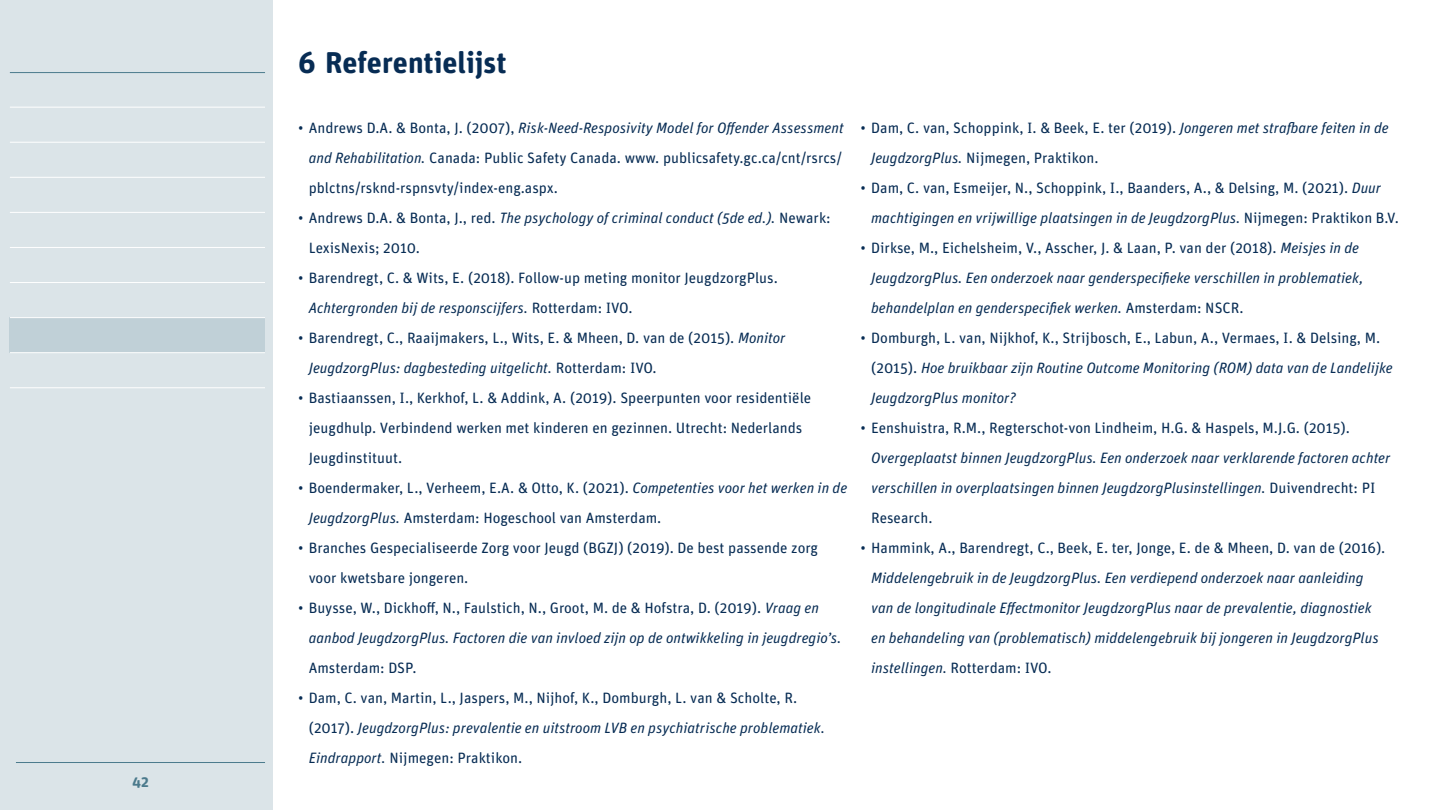
<style>
.page{position:relative;width:1440px;height:810px;background:#fff}
.page>*{position:absolute;margin:0;border:0;box-sizing:border-box;transform-origin:0 0}
.t1{font:700 30px "Unit Rounded Pro";color:#072c54}
.t2{font:15px/30px "Unit Rounded Pro";color:#072c54}
.t3{font:italic 15px/30px "Unit Rounded Pro";color:#072c54}
.t4{font:700 15px "Unit Rounded Pro";color:#4b7a8c}
.s1{font-style:italic}
.s2{font-style:normal}
</style>
<div class="page">
<div style="left:0;top:0;width:273px;height:810px;background:#dbe4e8"></div>
<hr style="left:16px;top:762px;width:249px;height:1px;background:#4b7a8c">
<div style="left:10px;top:318px;width:255px;height:35px;background:#c0d0d7"></div>
<hr style="left:10px;top:72px;width:255px;height:1px;background:#4b7a8c">
<hr style="left:10px;top:107px;width:255px;height:1px;background:#fff">
<hr style="left:10px;top:142px;width:255px;height:1px;background:#fff">
<hr style="left:10px;top:177px;width:255px;height:1px;background:#fff">
<hr style="left:10px;top:212px;width:255px;height:1px;background:#fff">
<hr style="left:10px;top:247px;width:255px;height:1px;background:#fff">
<hr style="left:10px;top:282px;width:255px;height:1px;background:#fff">
<hr style="left:10px;top:317px;width:255px;height:1px;background:#fff">
<hr style="left:10px;top:353px;width:255px;height:1px;background:#fff">
<hr style="left:10px;top:388px;width:255px;height:1px;background:#fff">
<p class="t4" style="left:132px;top:771px;width:18px">42</p>
<h1 class="t1" style="left:298px;top:41px;width:210px">6 Referentielijst</h1>
<p class="t2" style="left:309px;top:112px;width:536px;text-align:justify;text-indent:-11px">• Andrews D.A. &amp; Bonta, J. (2007), <span class="s1">Risk-Need-Resposivity Model for Offender Assessment and Rehabilitation.</span> Canada: Public Safety Canada. www. publicsafety.gc.ca/cnt/rsrcs/ pblctns/rsknd-rspnsvty/index-eng.aspx.</p>
<p class="t2" style="left:309px;top:202px;width:524px;text-indent:-11px">• Andrews D.A. &amp; Bonta, J., red. <span class="s1">The psychology of criminal conduct (5de ed.).</span> Newark:<br>LexisNexis; 2010.</p>
<p class="t2" style="left:309px;top:262px;width:471px;text-indent:-11px">• Barendregt, C. &amp; Wits, E. (2018). Follow-up meting monitor JeugdzorgPlus.<br><span class="s1">Achtergronden bij de responscijfers.</span> Rotterdam: IVO.</p>
<p class="t2" style="left:309px;top:322px;width:478px;text-indent:-11px">• Barendregt, C., Raaijmakers, L., Wits, E. &amp; Mheen, D. van de (2015). <span class="s1">Monitor<br>JeugdzorgPlus: dagbesteding uitgelicht.</span> Rotterdam: IVO.</p>
<p class="t2" style="left:309px;top:382px;width:504px;text-indent:-11px">• Bastiaanssen, I., Kerkhof, L. &amp; Addink, A. (2019). Speerpunten voor residentiële jeugdhulp. Verbindend werken met kinderen en gezinnen. Utrecht: Nederlands<br>Jeugdinstituut.</p>
<p class="t2" style="left:309px;top:472px;width:540px;text-indent:-11px">• Boendermaker, L., Verheem, E.A. &amp; Otto, K. (2021). <span class="s1">Competenties voor het werken in de<br>JeugdzorgPlus.</span> Amsterdam: Hogeschool van Amsterdam.</p>
<p class="t2" style="left:309px;top:532px;width:511px;text-indent:-11px">• Branches Gespecialiseerde Zorg voor Jeugd (BGZJ) (2019). De best passende zorg voor kwetsbare jongeren.</p>
<p class="t3" style="left:309px;top:592px;width:534px;text-indent:-11px"><span class="s2">• Buysse, W., Dickhoff, N., Faulstich, N., Groot, M. de &amp; Hofstra, D. (2019).</span> Vraag en aanbod JeugdzorgPlus. Factoren die van invloed zijn op de ontwikkeling in jeugdregio’s.</p>
<p class="t2" style="left:309px;top:652px;width:109px">Amsterdam: DSP.</p>
<p class="t2" style="left:309px;top:682px;width:518px;text-indent:-11px">• Dam, C. van, Martin, L., Jaspers, M., Nijhof, K., Domburgh, L. van &amp; Scholte, R. (2017). <span class="s1">JeugdzorgPlus: prevalentie en uitstroom LVB en psychiatrische problematiek.<br>Eindrapport.</span> Nijmegen: Praktikon.</p>
<p class="t2" style="left:871px;top:112px;width:519px;text-indent:-11px">• Dam, C. van, Schoppink, I. &amp; Beek, E. ter (2019). <span class="s1">Jongeren met strafbare feiten in de<br>JeugdzorgPlus.</span> Nijmegen, Praktikon.</p>
<p class="t2" style="left:871px;top:172px;width:529px;text-indent:-11px">• Dam, C. van, Esmeijer, N., Schoppink, I., Baanders, A., &amp; Delsing, M. (2021). <span class="s1">Duur machtigingen en vrijwillige plaatsingen in de JeugdzorgPlus.</span> Nijmegen: Praktikon B.V.</p>
<p class="t3" style="left:871px;top:232px;width:494px;text-indent:-11px"><span class="s2">• Dirkse, M., Eichelsheim, V., Asscher, J. &amp; Laan, P. van der (2018).</span> Meisjes in de<br>JeugdzorgPlus. Een onderzoek naar genderspecifieke verschillen in problematiek, behandelplan en genderspecifiek werken. <span class="s2">Amsterdam: NSCR.</span></p>
<p class="t3" style="left:871px;top:322px;width:523px;text-indent:-11px"><span class="s2">• Domburgh, L. van, Nijkhof, K., Strijbosch, E., Labun, A., Vermaes, I. &amp; Delsing, M. (2015).</span> Hoe bruikbaar zijn Routine Outcome Monitoring (ROM) data van de Landelijke<br>JeugdzorgPlus monitor?</p>
<p class="t2" style="left:861px;top:412px;width:491px">• Eenshuistra, R.M., Regterschot-von Lindheim, H.G. &amp; Haspels, M.J.G. (2015).</p>
<p class="t3" style="left:871px;top:442px;width:521px">Overgeplaatst binnen JeugdzorgPlus. Een onderzoek naar verklarende factoren achter verschillen in overplaatsingen binnen JeugdzorgPlusinstellingen. <span class="s2">Duivendrecht: PI<br>Research.</span></p>
<p class="t2" style="left:861px;top:532px;width:526px">• Hammink, A., Barendregt, C., Beek, E. ter, Jonge, E. de &amp; Mheen, D. van de (2016).</p>
<p class="t3" style="left:871px;top:562px;width:509px">Middelengebruik in de JeugdzorgPlus. Een verdiepend onderzoek naar aanleiding van de longitudinale Effectmonitor JeugdzorgPlus naar de prevalentie, diagnostiek en behandeling van (problematisch) middelengebruik bij jongeren in JeugdzorgPlus instellingen. <span class="s2">Rotterdam: IVO.</span></p>
</div>
